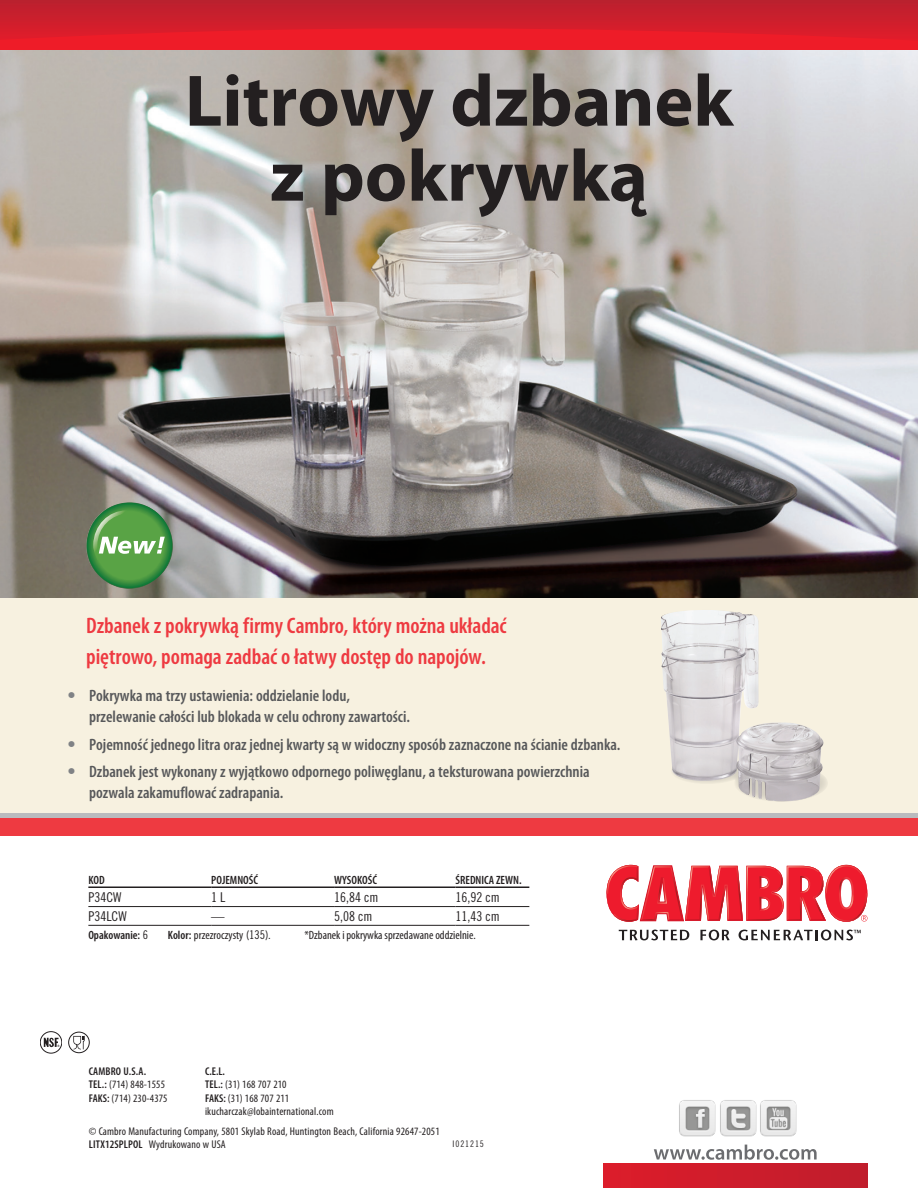
<style>
.page{position:relative;width:918px;height:1188px;background:#fff}
.page>*{position:absolute;margin:0;border:0;box-sizing:border-box;transform-origin:0 0}
.Title_Phrase{font:700 73.5px/75px "Myriad Pro";color:#231f20;text-align:center}
.SS_Subhead_back_page{font:600 condensed 22.5px/31.5px "Myriad Pro";color:#ee3a41}
.Bullet_Point_Gray_Te{font:600 condensed 16.5px/21px "Myriad Pro";color:#57585a}
.Table_Row_Cells_for{font:13.5px "Trade Gothic LT Std Cn 18";color:#231f20}
.Table_Footer_copy_n{font:condensed 12px "Myriad Pro";color:#231f20}
.Table_Top_Row_Heade{font:600 condensed 12px "Myriad Pro";color:#231f20}
.Table_Footer_copy_n-2{font:600 condensed 12px "Myriad Pro";color:#231f20}
.Text{font:condensed 11.25px/13.5px "Myriad Pro";letter-spacing:.015em;color:#231f20}
.t1{font:9px "Trade Gothic LT Std Cn 18";letter-spacing:.1em;color:#231f20}
.s1{font-family:"Trade Gothic LT Std Bd Cn 20";font-weight:400;font-stretch:normal;color:#808285}
.s2{font-family:"Trade Gothic LT Std Cn 18";font-weight:400;font-stretch:normal}
.s3{font-weight:600}
.s4{font-family:"Trade Gothic LT Std Cn 18";font-stretch:normal}
</style>
<div class="page">
<div style="left:0;top:580px;width:918px;height:240px;background:#f7f1e0"></div>
<img style="left:0;top:49px;width:918px;height:549px">
<svg style="left:824px;top:777px;width:3px;height:12px"></svg>
<img style="left:661px;top:610px;width:163px;height:192px">
<svg style="left:194px;top:148px;width:109px;height:60px;background:#c5c6c3"></svg>
<div style="left:603px;top:1164px;width:264px;height:24px;background:linear-gradient(to right,#dd1c2a,#c01d2c)"></div>
<svg style="left:654px;top:1145px;width:163px;height:15px"></svg>
<div style="left:0;top:814px;width:918px;height:22px;background:#ee3a41"></div>
<div style="left:0;top:813px;width:918px;height:5px;background:#babbbe"></div>
<div style="left:0;top:0;width:918px;height:49px;background:#ee1c28"></div>
<svg style="left:0;top:0;width:918px;height:40px"></svg>
<div style="left:40px;top:1031px;width:22px;height:22px;border:1px solid #231f20;border-radius:50%"></div>
<svg style="left:44px;top:1038px;width:16px;height:9px"></svg>
<div style="left:68px;top:1032px;width:22px;height:21px;border:1px solid #231f20;border-radius:50%"></div>
<svg style="left:73px;top:1036px;width:12px;height:13px"></svg>
<img style="left:679px;top:1100px;width:118px;height:37px">
<svg style="left:619px;top:930px;width:70px;height:10px"></svg>
<svg style="left:700px;top:930px;width:30px;height:10px"></svg>
<svg style="left:739px;top:930px;width:122px;height:10px"></svg>
<svg style="left:607px;top:865px;width:260px;height:57px"></svg>
<hr style="left:88px;top:886px;width:123px;height:2px;background:#231f20">
<hr style="left:211px;top:886px;width:123px;height:2px;background:#231f20">
<hr style="left:334px;top:886px;width:122px;height:2px;background:#231f20">
<hr style="left:456px;top:886px;width:73px;height:2px;background:#231f20">
<hr style="left:88px;top:906px;width:123px;height:1px;background:#231f20">
<hr style="left:211px;top:906px;width:123px;height:1px;background:#231f20">
<hr style="left:334px;top:906px;width:122px;height:1px;background:#231f20">
<hr style="left:456px;top:906px;width:73px;height:1px;background:#231f20">
<hr style="left:88px;top:925px;width:123px;height:1px;background:#231f20">
<hr style="left:211px;top:925px;width:123px;height:1px;background:#231f20">
<hr style="left:334px;top:925px;width:122px;height:1px;background:#231f20">
<hr style="left:456px;top:925px;width:73px;height:1px;background:#231f20">
<svg style="left:86px;top:502px;width:87px;height:87px;background:#659a5d"></svg>
<p class="Title_Phrase" style="left:185px;top:61px;width:550px">Litrowy dzbanek z pokrywką</p>
<p class="SS_Subhead_back_page" style="left:86px;top:609px;width:422px">Dzbanek z pokrywką firmy Cambro, który można układać piętrowo, pomaga zadbać o łatwy dostęp do napojów.</p>
<p class="Bullet_Point_Gray_Te" style="left:89px;top:685px;width:323px;text-indent:-22px"><span class="s1">•</span> Pokrywka ma trzy ustawienia: oddzielanie lodu, przelewanie całości lub blokada w celu ochrony zawartości.</p>
<p class="Bullet_Point_Gray_Te" style="left:68px;top:733px;width:555px"><span class="s1">•</span> Pojemność jednego litra oraz jednej kwarty są w widoczny sposób zaznaczone na ścianie dzbanka.</p>
<p class="Bullet_Point_Gray_Te" style="left:89px;top:761px;width:502px;text-indent:-22px"><span class="s1">•</span> Dzbanek jest wykonany z wyjątkowo odpornego poliwęglanu, a teksturowana powierzchnia pozwala zakamuflować zadrapania.</p>
<p class="Table_Top_Row_Heade" style="left:88px;top:873px;width:18px">KOD</p>
<p class="Table_Top_Row_Heade" style="left:211px;top:873px;width:48px">POJEMNOŚĆ</p>
<p class="Table_Top_Row_Heade" style="left:334px;top:873px;width:44px">WYSOKOŚĆ</p>
<p class="Table_Top_Row_Heade" style="left:456px;top:873px;width:68px">ŚREDNICA ZEWN.</p>
<p class="Table_Row_Cells_for" style="left:88px;top:889px;width:34px">P34CW</p>
<p class="Table_Row_Cells_for" style="left:211px;top:889px;width:16px">1 L</p>
<p class="Table_Row_Cells_for" style="left:334px;top:889px;width:46px">16,84 cm</p>
<p class="Table_Row_Cells_for" style="left:456px;top:889px;width:46px">16,92 cm</p>
<p class="Table_Row_Cells_for" style="left:88px;top:908px;width:40px">P34LCW</p>
<p class="Table_Row_Cells_for" style="left:211px;top:908px;width:15px">—</p>
<p class="Table_Row_Cells_for" style="left:334px;top:908px;width:40px">5,08 cm</p>
<p class="Table_Row_Cells_for" style="left:456px;top:908px;width:46px">11,43 cm</p>
<p class="Table_Footer_copy_n-2" style="left:88px;top:927px;width:61px">Opakowanie: <span class="s2">6</span></p>
<p class="Table_Footer_copy_n" style="left:168px;top:928px;width:105px"><span class="s3">Kolor:</span> przezroczysty <span class="s4">(135).</span></p>
<p class="Table_Footer_copy_n" style="left:304px;top:928px;width:173px">*Dzbanek i pokrywka sprzedawane oddzielnie.</p>
<p class="Text" style="left:89px;top:1064px;width:80px"><span class="s3">CAMBRO U.S.A.<br>TEL.:</span> (714) 848-1555<br><span class="s3">FAKS:</span> (714) 230-4375</p>
<p class="Text" style="left:205px;top:1064px;width:86px"><span class="s3">C.E.L.<br>TEL.:</span> (31) 168 707 210<br><span class="s3">FAKS:</span> (31) 168 707 211</p>
<p class="Text" style="left:205px;top:1104px;width:130px">ikucharczak@lobainternational.com</p>
<p class="Text" style="left:89px;top:1124px;width:353px">© Cambro Manufacturing Company, 5801 Skylab Road, Huntington Beach, California 92647-2051<br><span class="s3">LITX12SPLPOL</span> Wydrukowano w USA</p>
<p class="t1" style="left:453px;top:1139px;width:33px">I021215</p>
</div>
